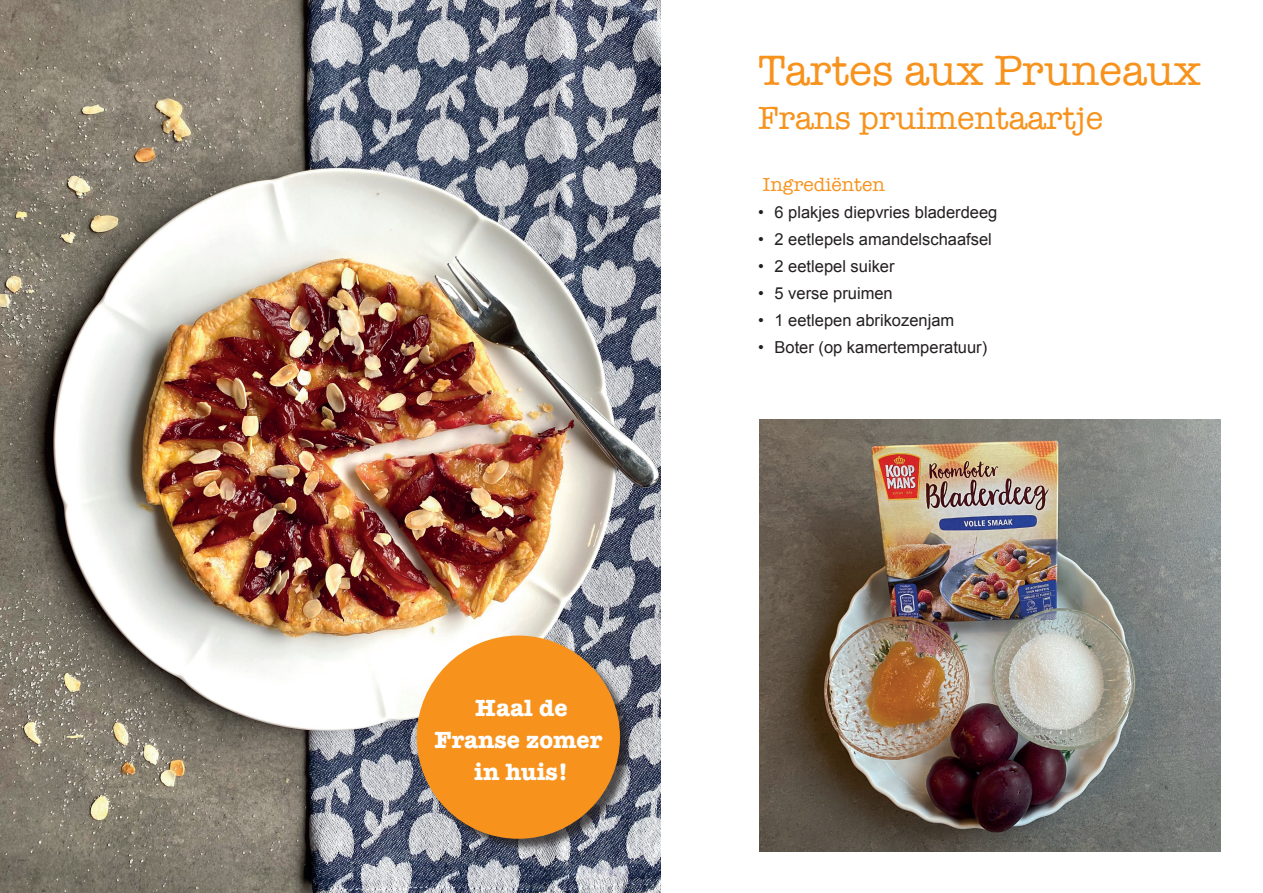
<style>
.page{position:relative;width:1263px;height:893px;background:#fff}
.page>*{position:absolute;margin:0;border:0;box-sizing:border-box;transform-origin:0 0}
.t1{font:43.5px "American Typewriter";color:#f7931d}
.t2{font:33px "American Typewriter";color:#f7931d}
.t3{font:700 24.15px/32px "American Typewriter";color:#fff;text-align:center}
.t4{font:19.5px "American Typewriter";color:#f7931d}
.t5{font:16.5px "Arial";color:#231f20}
</style>
<div class="page">
<img style="left:759px;top:420px;width:461px;height:431px">
<img style="left:0;top:0;width:661px;height:893px">
<div style="left:418px;top:637px;width:216px;height:215px;background:#231f20;opacity:.75"></div>
<div style="left:417px;top:635px;width:203px;height:204px;background:#f7931d;border-radius:50%"></div>
<h3 class="t3" style="left:435px;top:691px;width:169px">Haal de<br>Franse zomer in huis!</h3>
<h1 class="t1" style="left:758px;top:38px;width:445px">Tartes aux Pruneaux</h1>
<h2 class="t2" style="left:758px;top:93px;width:347px">Frans pruimentaartje</h2>
<p class="t4" style="left:763px;top:169px;width:123px">Ingrediënten</p>
<p class="t5" style="left:758px;top:201px;width:241px">• 6 plakjes diepvries bladerdeeg</p>
<p class="t5" style="left:758px;top:228px;width:235px">• 2 eetlepels amandelschaafsel</p>
<p class="t5" style="left:758px;top:255px;width:138px">• 2 eetlepel suiker</p>
<p class="t5" style="left:758px;top:282px;width:136px">• 5 verse pruimen</p>
<p class="t5" style="left:758px;top:309px;width:198px">• 1 eetlepen abrikozenjam</p>
<p class="t5" style="left:758px;top:336px;width:231px">• Boter (op kamertemperatuur)</p>
</div>
